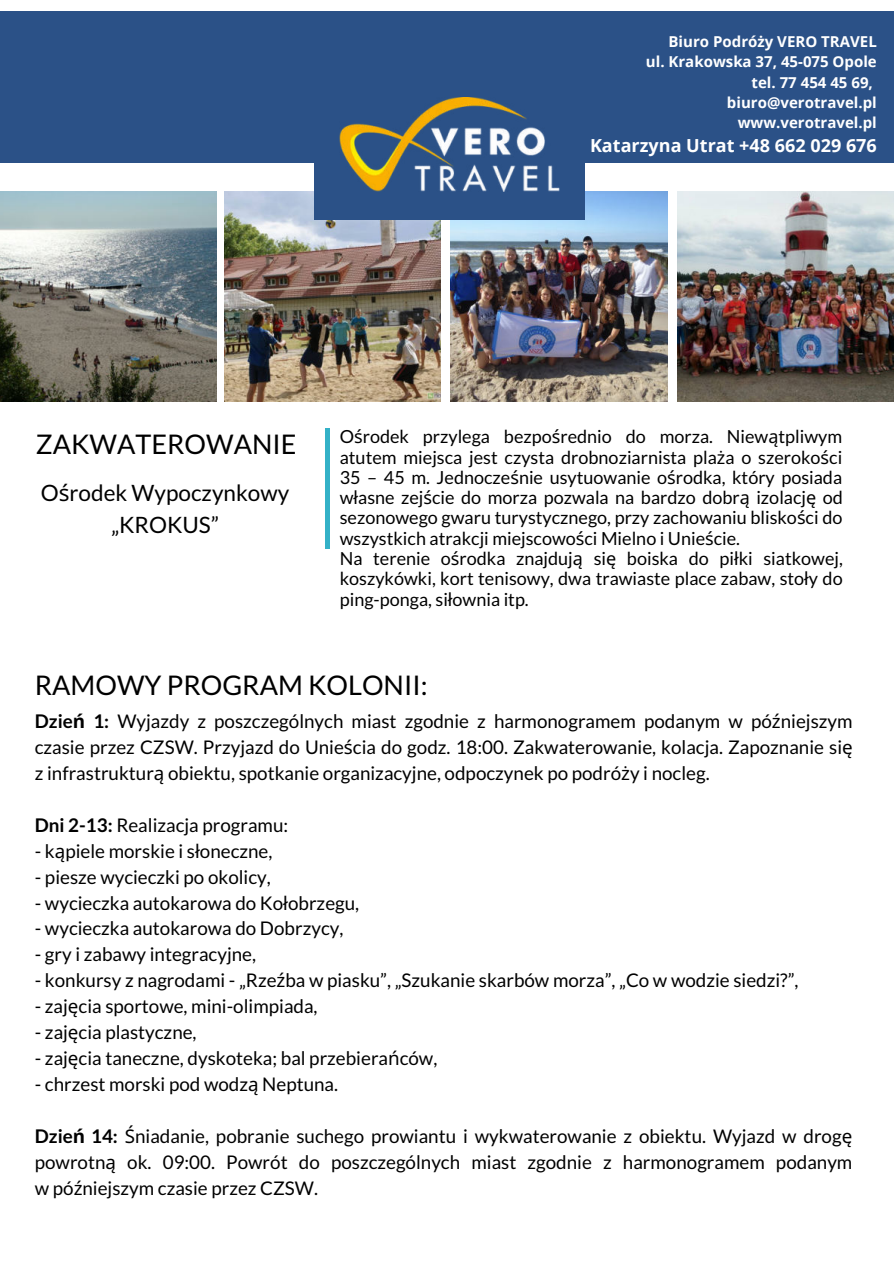
<style>
.page{position:relative;width:894px;height:1264px;background:#fff}
.page>*{position:absolute;margin:0;border:0;box-sizing:border-box;transform-origin:0 0}
.t1{font:27px "Lato";color:#000}
.t2{font:22.5px/31.5px "Lato";color:#000;text-align:center}
.t3{font:18.75px/26px "Lato";color:#000;text-align:justify}
.t4{font:18px/20.2px "Lato";color:#000}
.t5{font:700 18px "Open Sans";color:#fff}
.t6{font:700 15px/20.2px "Open Sans";color:#fff;text-align:right}
.s1{font-family:"Noto Sans"}
.s2{font-weight:700}
.s3{font-family:"Noto Sans";font-weight:700}
</style>
<div class="page">
<div style="left:0;top:11px;width:893px;height:152px;background:#2b5187"></div>
<img style="left:224px;top:191px;width:216px;height:211px">
<img style="left:451px;top:191px;width:216px;height:211px">
<img style="left:677px;top:191px;width:216px;height:211px">
<img style="left:0;top:191px;width:216px;height:211px">
<div style="left:314px;top:131px;width:270px;height:89px;background:#2b5187"></div>
<hr style="left:325px;top:428px;width:4px;height:120px;background:#34b1c7">
<img style="left:340px;top:98px;width:219px;height:93px">
<p class="t6" style="left:645px;top:31px;width:232px">Biuro Podróży VERO TRAVEL<br>ul. Krakowska 37, 45-075 Opole tel. 77 454 45 69, biuro@verotravel.pl www.verotravel.pl</p>
<p class="t5" style="left:590px;top:133px;width:288px">Katarzyna Utrat +48 662 029 676</p>
<h1 class="t1" style="left:36px;top:429px;width:262px">ZAKWATEROWANIE</h1>
<p class="t2" style="left:41px;top:477px;width:250px">O<span class="s1">ś</span>rodek Wypoczynkowy „KROKUS”</p>
<p class="t4" style="left:340px;top:426px;width:504px">O<span class="s1">ś</span>rodek przylega bezpo<span class="s1">ś</span>rednio do morza. Niew<span class="s1">ą</span>tpliwym atutem miejsca jest czysta drobnoziarnista pla<span class="s1">ż</span>a o szeroko<span class="s1">ś</span>ci 35 – 45 m. Jednocze<span class="s1">ś</span>nie usytuowanie o<span class="s1">ś</span>rodka, który posiada w<span class="s1">ł</span>asne zej<span class="s1">ś</span>cie do morza pozwala na bardzo dobr<span class="s1">ą</span> izolacj<span class="s1">ę</span> od sezonowego gwaru turystycznego, przy zachowaniu blisko<span class="s1">ś</span>ci do wszystkich atrakcji miejscowo<span class="s1">ś</span>ci Mielno i Unie<span class="s1">ś</span>cie.<br>Na terenie o<span class="s1">ś</span>rodka znajduj<span class="s1">ą</span> si<span class="s1">ę</span> boiska do pi<span class="s1">ł</span>ki siatkowej, koszykówki, kort tenisowy, dwa trawiaste place zabaw, sto<span class="s1">ł</span>y do ping-ponga, si<span class="s1">ł</span>ownia itp.</p>
<h1 class="t1" style="left:35px;top:670px;width:394px">RAMOWY PROGRAM KOLONII:</h1>
<p class="t3" style="left:35px;top:708px;width:819px"><span class="s2">Dzie</span><span class="s3">ń</span> <span class="s2">1:</span> Wyjazdy z poszczególnych miast zgodnie z harmonogramem podanym w pó<span class="s1">ź</span>niejszym czasie przez CZSW. Przyjazd do Unie<span class="s1">ś</span>cia do godz. 18:00. Zakwaterowanie, kolacja. Zapoznanie si<span class="s1">ę </span>z infrastruktur<span class="s1">ą</span> obiektu, spotkanie organizacyjne, odpoczynek po podró<span class="s1">ż</span>y i nocleg.</p>
<p class="t3" style="left:35px;top:812px;width:255px"><span class="s2">Dni 2-13:</span> Realizacja programu:</p>
<p class="t3" style="left:35px;top:837px;width:239px">- k<span class="s1">ą</span>piele morskie i s<span class="s1">ł</span>oneczne,</p>
<p class="t3" style="left:35px;top:863px;width:237px">- piesze wycieczki po okolicy,</p>
<p class="t3" style="left:35px;top:889px;width:326px">- wycieczka autokarowa do Ko<span class="s1">ł</span>obrzegu,</p>
<p class="t3" style="left:35px;top:915px;width:310px">- wycieczka autokarowa do Dobrzycy,</p>
<p class="t3" style="left:35px;top:941px;width:223px">- gry i zabawy integracyjne,</p>
<p class="t3" style="left:35px;top:967px;width:765px">- konkursy z nagrodami - „Rze<span class="s1">ź</span>ba w piasku”, „Szukanie skarbów morza”, „Co w wodzie siedzi?”,</p>
<p class="t3" style="left:35px;top:993px;width:284px">- zaj<span class="s1">ę</span>cia sportowe, mini-olimpiada,</p>
<p class="t3" style="left:35px;top:1019px;width:163px">- zaj<span class="s1">ę</span>cia plastyczne,</p>
<p class="t3" style="left:35px;top:1045px;width:404px">- zaj<span class="s1">ę</span>cia taneczne, dyskoteka; bal przebiera<span class="s1">ń</span>ców,</p>
<p class="t3" style="left:35px;top:1070px;width:305px">- chrzest morski pod wodz<span class="s1">ą</span> Neptuna.</p>
<p class="t3" style="left:35px;top:1122px;width:818px"><span class="s2">Dzie</span><span class="s3">ń</span> <span class="s2">14:</span> <span class="s1">Ś</span>niadanie, pobranie suchego prowiantu i wykwaterowanie z obiektu. Wyjazd w drog<span class="s1">ę </span>powrotn<span class="s1">ą</span> ok. 09:00. Powrót do poszczególnych miast zgodnie z harmonogramem podanym w pó<span class="s1">ź</span>niejszym czasie przez CZSW.</p>
</div>
